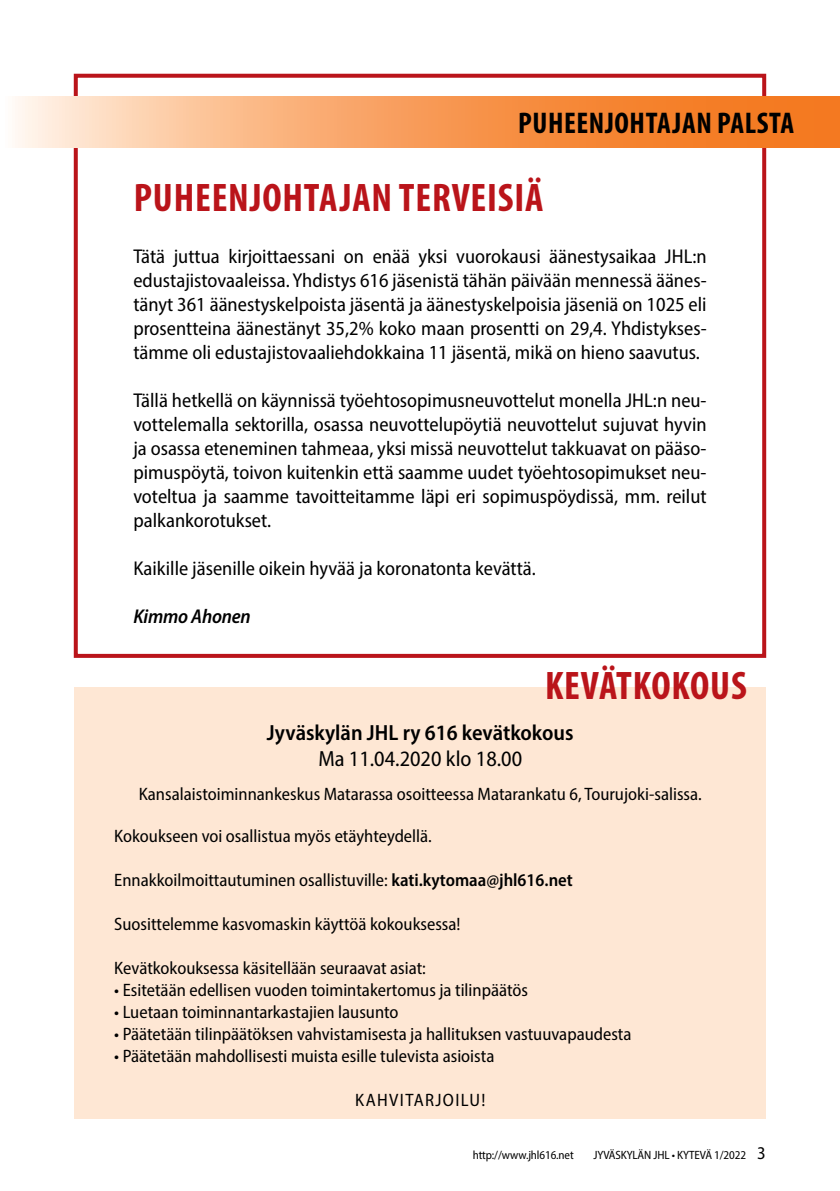
<style>
.page{position:relative;width:840px;height:1191px;background:#fff}
.page>*{position:absolute;margin:0;border:0;box-sizing:border-box;transform-origin:0 0}
.t1{font:700 condensed 40px "Myriad Pro";letter-spacing:.02em;color:#ba141a}
.t2{font:700 condensed 30px "Myriad Pro";letter-spacing:.02em;color:#000}
.t3{font:600 semi-condensed 22px "Myriad Pro";color:#000}
.t4{font:semi-condensed 22px "Myriad Pro";color:#000}
.t5{font:semi-condensed 20px/24px "Myriad Pro";color:#000;text-align:justify}
.t6{font:italic 600 semi-condensed 20px "Myriad Pro";letter-spacing:-.01em;color:#000}
.t7{font:semi-condensed 18px "Myriad Pro";color:#000}
.t8{font:semi-condensed 18px "Myriad Pro";letter-spacing:.075em;color:#000}
.t9{font:semi-condensed 12px "Myriad Pro";letter-spacing:-.01em;color:#000}
.s1{font-weight:600}
.s2{font-size:18px}
</style>
<div class="page">
<div style="left:74px;top:687px;width:691px;height:431px;background:#fee7d4"></div>
<div style="left:74px;top:74px;width:691px;height:584px;border:4px solid #ba141a"></div>
<svg style="left:15px;top:96px;width:824px;height:51px;background:#f8a466"></svg>
<h2 class="t2" style="left:518px;top:104px;width:277px">PUHEENJOHTAJAN PALSTA</h2>
<h1 class="t1" style="left:134px;top:172px;width:411px">PUHEENJOHTAJAN TERVEISIÄ</h1>
<p class="t5" style="left:133px;top:244px;width:574px">Tätä juttua kirjoittaessani on enää yksi vuorokausi äänestysaikaa JHL:n edustajistovaaleissa. Yhdistys 616 jäsenistä tähän päivään mennessä äänes&shy;tänyt 361 äänestyskelpoista jäsentä ja äänestyskelpoisia jäseniä on 1025 eli prosentteina äänestänyt 35,2% koko maan prosentti on 29,4. Yhdistykses&shy;tämme oli edustajistovaaliehdokkaina 11 jäsentä, mikä on hieno saavutus.</p>
<p class="t5" style="left:133px;top:388px;width:574px">Tällä hetkellä on käynnissä työehtosopimusneuvottelut monella JHL:n neu&shy;vottelemalla sektorilla, osassa neuvottelupöytiä neuvottelut sujuvat hyvin ja osassa eteneminen tahmeaa, yksi missä neuvottelut takkuavat on pääso&shy;pimuspöytä, toivon kuitenkin että saamme uudet työehtosopimukset neu&shy;voteltua ja saamme tavoitteitamme läpi eri sopimuspöydissä, mm. reilut palkankorotukset.</p>
<p class="t5" style="left:133px;top:556px;width:404px">Kaikille jäsenille oikein hyvää ja koronatonta kevättä.</p>
<p class="t6" style="left:133px;top:604px;width:119px">Kimmo Ahonen</p>
<h1 class="t1" style="left:544px;top:661px;width:203px">KEVÄTKOKOUS</h1>
<p class="t3" style="left:267px;top:718px;width:308px">Jyväskylän JHL ry 616 kevätkokous</p>
<p class="t4" style="left:318px;top:745px;width:205px">Ma 11.04.2020 klo 18.00</p>
<p class="t7" style="left:139px;top:782px;width:564px">Kansalaistoiminnankeskus Matarassa osoitteessa Matarankatu 6, Tourujoki-salissa.</p>
<p class="t7" style="left:114px;top:824px;width:319px">Kokoukseen voi osallistua myös etäyhteydellä.</p>
<p class="t7" style="left:114px;top:868px;width:460px">Ennakkoilmoittautuminen osallistuville: <span class="s1">kati.kytomaa@jhl616.net</span></p>
<p class="t7" style="left:114px;top:912px;width:347px">Suosittelemme kasvomaskin käyttöä kokouksessa!</p>
<p class="t7" style="left:114px;top:956px;width:313px">Kevätkokouksessa käsitellään seuraavat asiat:</p>
<p class="t7" style="left:114px;top:978px;width:415px">• Esitetään edellisen vuoden toimintakertomus ja tilinpäätös</p>
<p class="t7" style="left:114px;top:1000px;width:286px">• Luetaan toiminnantarkastajien lausunto</p>
<p class="t7" style="left:114px;top:1022px;width:518px">• Päätetään tilinpäätöksen vahvistamisesta ja hallituksen vastuuvapaudesta</p>
<p class="t7" style="left:114px;top:1044px;width:381px">• Päätetään mahdollisesti muista esille tulevista asioista</p>
<p class="t8" style="left:355px;top:1088px;width:132px">KAHVITARJOILU!</p>
<p class="t9" style="left:472px;top:1147px;width:102px">http://www.jhl616.net</p>
<p class="t9" style="left:593px;top:1147px;width:174px">JYVÄSKYLÄN JHL • KYTEVÄ 1/2022 <span class="s2">3</span></p>
</div>
